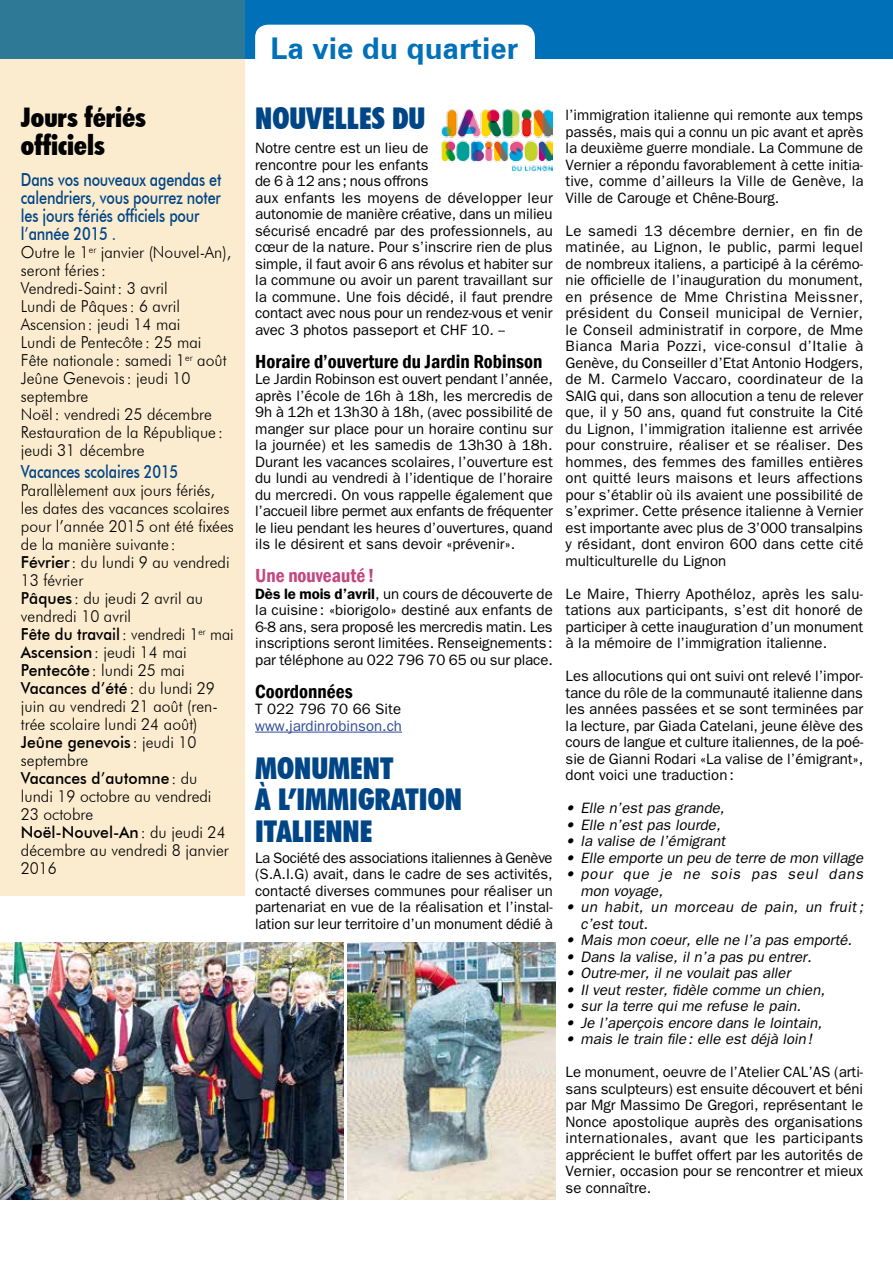
<style>
.page{position:relative;width:893px;height:1263px;background:#fff}
.page>*{position:absolute;margin:0;border:0;box-sizing:border-box;transform-origin:0 0}
.t1{font:900 condensed 30px/31.5px "Futura BT";color:#004687}
.t2{font:700 30px "Zurich BT";color:#0071b9}
.t3{font:900 condensed 27px/28.5px "Futura BT";color:#000}
.t4{font:600 condensed 19.5px "Franklin Gothic";color:#000}
.t5{font:600 condensed 19.5px "Franklin Gothic";color:#c24881}
.t6{font:500 18px/18px "Futura BT";letter-spacing:-.01em;color:#004687;scale:.8 1}
.t7{font:300 16.5px/18px "Futura BT";color:#000;scale:.95 1}
.t8{font:15px/16.5px "Franklin Gothic";color:#000;text-align:justify}
.t9{font:italic 15px/16.5px "Franklin Gothic";color:#000}
.t10{font:15px "Franklin Gothic";color:#304a96}
.s1{font-weight:500}
.s2{font-weight:600}
</style>
<div class="page">
<div style="left:0;top:0;width:893px;height:59px;background:#0071b9"></div>
<img style="left:347px;top:942px;width:209px;height:257px">
<div style="left:0;top:0;width:245px;height:896px;background:#fceccf"></div>
<hr style="left:255px;top:732px;width:147px;height:1px;background:#304a96">
<img style="left:441px;top:109px;width:112px;height:63px">
<div style="left:255px;top:25px;width:280px;height:34px;background:#fff"></div>
<img style="left:0;top:942px;width:344px;height:257px">
<h2 class="t3" style="left:21px;top:103px;width:127px">Jours fériés officiels</h2>
<p class="t6" style="left:21px;top:171px;width:252px">Dans vos nouveaux agendas et calendriers, vous pourrez noter les jours fériés officiels pour l’année 2015 .</p>
<p class="t7" style="left:21px;top:243px;width:223px">Outre le 1<sup>er</sup> janvier (Nouvel-An), seront féries:<br>Vendredi-Saint: 3 avril<br>Lundi de Pâques: 6 avril<br>Ascension: jeudi 14 mai<br>Lundi de Pentecôte : 25 mai<br>Fête nationale : samedi 1<sup>er</sup> août<br>Jeûne Genevois: jeudi 10 septembre<br>Noël: vendredi 25 décembre<br>Restauration de la République : jeudi 31 décembre</p>
<p class="t6" style="left:21px;top:463px;width:198px">Vacances scolaires 2015</p>
<p class="t7" style="left:21px;top:481px;width:226px">Parallèlement aux jours fériés, les dates des vacances scolaires pour l’année 2015 ont été fixées de la manière suivante :<br><span class="s1">Février</span>: du lundi 9 au vendredi<br>13 février<br><span class="s1">Pâques</span> : du jeudi 2 avril au vendredi 10 avril<br><span class="s1">Fête du travail</span>: vendredi 1<sup>er</sup> mai<br><span class="s1">Ascension</span>: jeudi 14 mai<br><span class="s1">Pentecôte</span>: lundi 25 mai<br><span class="s1">Vacances d’été</span>: du lundi 29 juin au vendredi 21 août (ren&shy;trée scolaire lundi 24 août)<br><span class="s1">Jeûne genevois</span> : jeudi 10 septembre<br><span class="s1">Vacances d’automne</span>: du<br>lundi 19 octobre au vendredi<br>23 octobre<br><span class="s1">Noël-Nouvel-An</span>: du jeudi 24 décembre au vendredi 8 janvier<br>2016</p>
<h1 class="t2" style="left:270px;top:30px;width:249px">La vie du quartier</h1>
<h1 class="t1" style="left:255px;top:102px;width:172px">NOUVELLES DU</h1>
<p class="t8" style="left:255px;top:139px;width:299px;text-align:left">Notre centre est un lieu de<br>rencontre pour les enfants<br>de 6 à 12 ans; nous offrons<br>aux enfants les moyens de développer leur autonomie de manière créative, dans un milieu sécurisé encadré par des professionnels, au cœur de la nature. Pour s’inscrire rien de plus simple, il faut avoir 6 ans révolus et habiter sur la commune ou avoir un parent travaillant sur la commune. Une fois décidé, il faut prendre contact avec nous pour un rendez-vous et venir avec 3 photos passeport et CHF 10. --</p>
<h3 class="t4" style="left:255px;top:348px;width:289px">Horaire d’ouverture du Jardin Robinson</h3>
<p class="t8" style="left:255px;top:370px;width:299px">Le Jardin Robinson est ouvert pendant l’année, après l’école de 16h à 18h, les mercredis de 9h à 12h et 13h30 à 18h, (avec possibilité de manger sur place pour un horaire continu sur la journée) et les samedis de 13h30 à 18h.<br>Durant les vacances scolaires, l’ouverture est du lundi au vendredi à l’identique de l’horaire du mercredi. On vous rappelle également que l’accueil libre permet aux enfants de fréquenter le lieu pendant les heures d’ouvertures, quand ils le désirent et sans devoir «prévenir».</p>
<h3 class="t5" style="left:255px;top:562px;width:121px">Une nouveauté !</h3>
<p class="t8" style="left:255px;top:585px;width:299px"><span class="s2">Dès le mois d’avril</span>, un cours de découverte de la cuisine: «biorigolo» destiné aux enfants de 6-8 ans, sera proposé les mercredis matin. Les inscriptions seront limitées. Renseignements: par téléphone au 022 796 70 65 ou sur place.</p>
<h3 class="t4" style="left:255px;top:678px;width:99px">Coordonnées</h3>
<p class="t8" style="left:255px;top:700px;width:147px">T 022 796 70 66 Site</p>
<p class="t10" style="left:255px;top:717px;width:148px">www.jardinrobinson.ch</p>
<h1 class="t1" style="left:255px;top:752px;width:208px">MONUMENT<br>À L’IMMIGRATION<br>ITALIENNE</h1>
<p class="t8" style="left:255px;top:849px;width:299px">La Société des associations italiennes à Genève (S.A.I.G) avait, dans le cadre de ses activités, contacté diverses communes pour réaliser un partenariat en vue de la réalisation et l’instal&shy;lation sur leur territoire d’un monument dédié à</p>
<p class="t8" style="left:566px;top:106px;width:299px">l’immigration italienne qui remonte aux temps passés, mais qui a connu un pic avant et après la deuxième guerre mondiale. La Commune de Vernier a répondu favorablement à cette initia&shy;tive, comme d’ailleurs la Ville de Genève, la Ville de Carouge et Chêne-Bourg.</p>
<p class="t8" style="left:566px;top:222px;width:299px">Le samedi 13 décembre dernier, en fin de matinée, au Lignon, le public, parmi lequel de nombreux italiens, a participé à la cérémo&shy;nie officielle de l’inauguration du monument, en présence de Mme Christina Meissner, président du Conseil municipal de Vernier, le Conseil administratif in corpore, de Mme Bianca Maria Pozzi, vice-consul d’Italie à Genève, du Conseiller d’Etat Antonio Hodgers, de M. Carmelo Vaccaro, coordinateur de la SAIG qui, dans son allocution a tenu de relever que, il y 50 ans, quand fut construite la Cité du Lignon, l’immigration italienne est arrivée pour construire, réaliser et se réaliser. Des hommes, des femmes des familles entières ont quitté leurs maisons et leurs affections pour s’établir où ils avaient une possibilité de s’exprimer. Cette présence italienne à Vernier est importante avec plus de 3’000 transalpins y résidant, dont environ 600 dans cette cité multiculturelle du Lignon</p>
<p class="t8" style="left:566px;top:585px;width:299px">Le Maire, Thierry Apothéloz, après les salu&shy;tations aux participants, s’est dit honoré de participer à cette inauguration d’un monument à la mémoire de l’immigration italienne.</p>
<p class="t8" style="left:566px;top:667px;width:299px">Les allocutions qui ont suivi ont relevé l’impor&shy;tance du rôle de la communauté italienne dans les années passées et se sont terminées par la lecture, par Giada Catelani, jeune élève des cours de langue et culture italiennes, de la poé&shy;sie de Gianni Rodari «La valise de l’émigrant», dont voici une traduction:</p>
<p class="t9" style="left:566px;top:799px;width:163px">• Elle n’est pas grande,</p>
<p class="t9" style="left:566px;top:816px;width:159px">• Elle n’est pas lourde,</p>
<p class="t9" style="left:566px;top:832px;width:164px">• la valise de l’émigrant</p>
<p class="t9" style="left:566px;top:849px;width:302px">• Elle emporte un peu de terre de mon village</p>
<p class="t9" style="left:581px;top:865px;width:287px;text-indent:-15px">• pour que je ne sois pas seul dans mon voyage,</p>
<p class="t9" style="left:581px;top:898px;width:287px;text-indent:-15px">• un habit, un morceau de pain, un fruit ; c’est tout.</p>
<p class="t9" style="left:566px;top:931px;width:291px">• Mais mon coeur, elle ne l’a pas emporté.</p>
<p class="t9" style="left:566px;top:948px;width:250px">• Dans la valise, il n’a pas pu entrer.</p>
<p class="t9" style="left:566px;top:964px;width:229px">• Outre-mer, il ne voulait pas aller</p>
<p class="t9" style="left:566px;top:981px;width:264px">• Il veut rester, fidèle comme un chien,</p>
<p class="t9" style="left:566px;top:997px;width:240px">• sur la terre qui me refuse le pain.</p>
<p class="t9" style="left:566px;top:1014px;width:261px">• Je l’aperçois encore dans le lointain,</p>
<p class="t9" style="left:566px;top:1030px;width:251px">• mais le train file: elle est déjà loin!</p>
<p class="t8" style="left:566px;top:1063px;width:299px">Le monument, oeuvre de l’Atelier CAL’AS (arti&shy;sans sculpteurs) est ensuite découvert et béni par Mgr Massimo De Gregori, représentant le Nonce apostolique auprès des organisations internationales, avant que les participants apprécient le buffet offert par les autorités de Vernier, occasion pour se rencontrer et mieux se connaître.</p>
</div>
